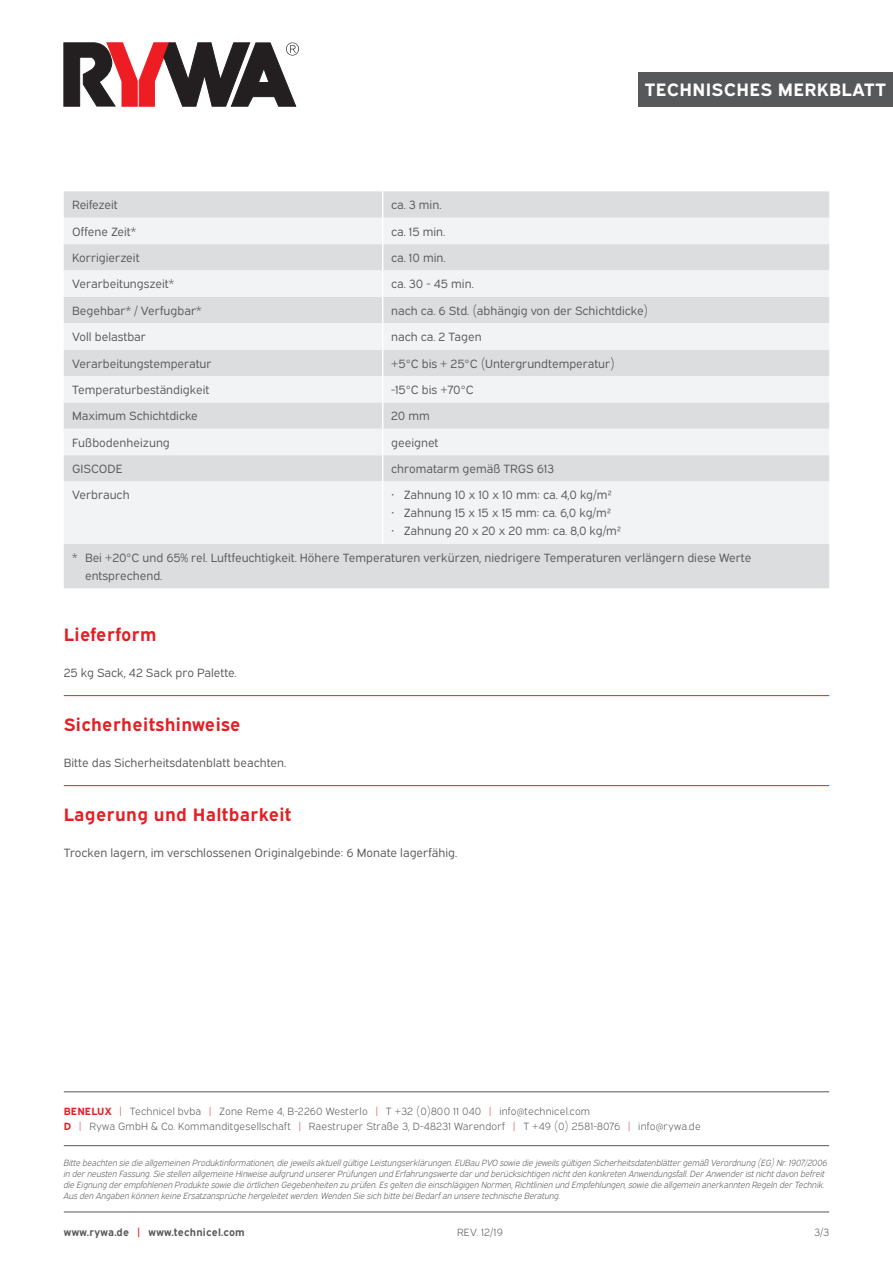
<style>
.page{position:relative;width:893px;height:1263px;background:#fff}
.page>*{position:absolute;margin:0;border:0;box-sizing:border-box;transform-origin:0 0}
.t1{font:700 18px "Expressway Rg";letter-spacing:.02em;color:#e41f25}
.t2{font:700 18px "Expressway Rg";letter-spacing:.02em;color:#fff}
.t3{font:12px/26.4px "Expressway Bk";color:#57585a}
.t4{font:10.5px/15px "Expressway Lt";letter-spacing:.02em;color:#57585a}
.t5{font:700 10.5px "Expressway Rg";letter-spacing:.02em;color:#57585a}
.t6{font:italic 9px/10.8px "Expressway Lt";color:#57585a}
.s1{font-family:"Expressway Rg";font-weight:700;color:#e41f25}
.s2{color:#e41f25}
</style>
<div class="page">
<hr style="left:64px;top:1145px;width:765px;height:1px;background:#57585a">
<hr style="left:64px;top:1212px;width:765px;height:1px;background:#57585a">
<hr style="left:64px;top:1091px;width:765px;height:1px;background:#57585a">
<svg style="left:64px;top:43px;width:235px;height:63px"></svg>
<div style="left:638px;top:72px;width:255px;height:34px;background:#57585a"></div>
<div style="left:64px;top:191px;width:765px;height:397px;background:#dcdddf"></div>
<svg style="left:64px;top:218px;width:765px;height:326px;fill:#f2f3f4"></svg>
<svg style="left:382px;top:191px;width:1px;height:291px"></svg>
<hr style="left:382px;top:482px;width:1px;height:62px;background:#fff">
<hr style="left:64px;top:695px;width:765px;height:1px;background:#e41f25">
<hr style="left:64px;top:785px;width:765px;height:1px;background:#e41f25">
<h1 class="t2" style="left:645px;top:76px;width:243px">TECHNISCHES MERKBLATT</h1>
<p class="t3" style="left:72px;top:191px;width:47px">Reifezeit</p>
<p class="t3" style="left:391px;top:191px;width:52px">ca. 3 min.</p>
<p class="t3" style="left:72px;top:217px;width:65px">Offene Zeit*</p>
<p class="t3" style="left:391px;top:217px;width:56px">ca. 15 min.</p>
<p class="t3" style="left:72px;top:243px;width:69px">Korrigierzeit</p>
<p class="t3" style="left:391px;top:243px;width:56px">ca. 10 min.</p>
<p class="t3" style="left:72px;top:270px;width:103px">Verarbeitungszeit*</p>
<p class="t3" style="left:391px;top:270px;width:84px">ca. 30 - 45 min.</p>
<p class="t3" style="left:72px;top:296px;width:131px">Begehbar* / Verfugbar*</p>
<p class="t3" style="left:391px;top:296px;width:259px">nach ca. 6 Std. (abhängig von der Schichtdicke)</p>
<p class="t3" style="left:72px;top:322px;width:75px">Voll belastbar</p>
<p class="t3" style="left:391px;top:322px;width:92px">nach ca. 2 Tagen</p>
<p class="t3" style="left:72px;top:349px;width:141px">Verarbeitungstemperatur</p>
<p class="t3" style="left:391px;top:349px;width:225px">+5°C bis + 25°C (Untergrundtemperatur)</p>
<p class="t3" style="left:72px;top:375px;width:139px">Temperaturbeständigkeit</p>
<p class="t3" style="left:391px;top:375px;width:84px">-15°C bis +70°C</p>
<p class="t3" style="left:72px;top:402px;width:127px">Maximum Schichtdicke</p>
<p class="t3" style="left:391px;top:402px;width:40px">20 mm</p>
<p class="t3" style="left:72px;top:428px;width:99px">Fußbodenheizung</p>
<p class="t3" style="left:391px;top:428px;width:49px">geeignet</p>
<p class="t3" style="left:72px;top:454px;width:52px">GISCODE</p>
<p class="t3" style="left:391px;top:454px;width:164px">chromatarm gemäß TRGS 613</p>
<p class="t3" style="left:72px;top:481px;width:59px">Verbrauch</p>
<p class="t3" style="left:391px;top:481px;width:222px">• Zahnung 10 x 10 x 10 mm: ca. 4,0 kg/m²</p>
<p class="t3" style="left:391px;top:499px;width:222px">• Zahnung 15 x 15 x 15 mm: ca. 6,0 kg/m²</p>
<p class="t3" style="left:72px;top:517px;width:681px;text-indent:319px">• Zahnung 20 x 20 x 20 mm: ca. 8,0 kg/m²<br>* Bei +20°C und 65% rel. Luftfeuchtigkeit. Höhere Temperaturen verkürzen, niedrigere Temperaturen verlängern diese Werte</p>
<p class="t3" style="left:85px;top:561px;width:79px">entsprechend.</p>
<h1 class="t1" style="left:64px;top:621px;width:94px">Lieferform</h1>
<p class="t3" style="left:64px;top:659px;width:174px">25 kg Sack, 42 Sack pro Palette.</p>
<h1 class="t1" style="left:64px;top:711px;width:178px">Sicherheitshinweise</h1>
<p class="t3" style="left:64px;top:749px;width:224px">Bitte das Sicherheitsdatenblatt beachten.</p>
<h1 class="t1" style="left:64px;top:801px;width:229px">Lagerung und Haltbarkeit</h1>
<p class="t3" style="left:64px;top:839px;width:395px">Trocken lagern, im verschlossenen Originalgebinde: 6 Monate lagerfähig.</p>
<p class="t4" style="left:64px;top:1103px;width:638px"><span class="s1">BENELUX</span> <span class="s2">|</span> Technicel bvba <span class="s2">|</span> Zone Reme 4, B-2260 Westerlo <span class="s2">|</span> T +32 (0)800 11 040 <span class="s2">|</span> info@technicel.com<br><span class="s1">D</span> <span class="s2">|</span> Rywa GmbH &amp; Co. Kommanditgesellschaft <span class="s2">|</span> Raestruper Straße 3, D-48231 Warendorf <span class="s2">|</span> T +49 (0) 2581-8076 <span class="s2">|</span> info@rywa.de</p>
<p class="t6" style="left:64px;top:1157px;width:765px">Bitte beachten sie die allgemeinen Produktinformationen, die jeweils aktuell gültige Leistungserklärungen. EUBau PVO sowie die jeweils gültigen Sicherheitsdatenblätter gemäß Verordnung (EG) Nr. 1907/2006 in der neusten Fassung. Sie stellen allgemeine Hinweise aufgrund unserer Prüfungen und Erfahrungswerte dar und berücksichtigen nicht den konkreten Anwendungsfall. Der Anwender ist nicht davon befreit die Eignung der empfohlenen Produkte sowie die örtlichen Gegebenheiten zu prüfen. Es gelten die einschlägigen Normen, Richtlinien und Empfehlungen, sowie die allgemein anerkannten Regeln der Technik.<br>Aus den Angaben können keine Ersatzansprüche hergeleitet werden. Wenden Sie sich bitte bei Bedarf an unsere technische Beratung.</p>
<p class="t5" style="left:64px;top:1223px;width:183px">www.rywa.de <span class="s2">|</span> www.technicel.com</p>
<p class="t4" style="left:457px;top:1223px;width:47px">REV. 12/19</p>
<p class="t4" style="left:814px;top:1223px;width:16px">3/3</p>
</div>
